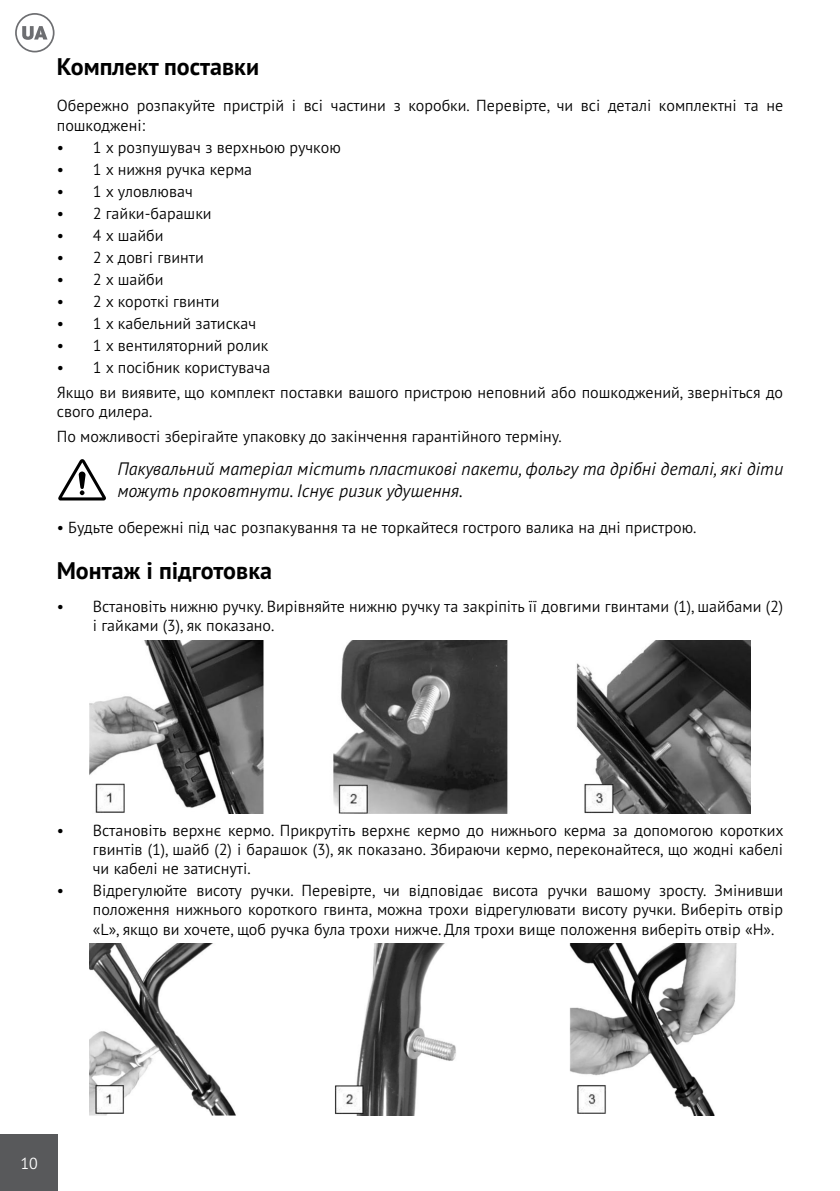
<style>
.page{position:relative;width:840px;height:1191px;background:#fff}
.page>*{position:absolute;margin:0;border:0;box-sizing:border-box;transform-origin:0 0}
.t1{font:700 24px "PT Sans Pro";color:#000}
.t2{font:italic 300 18px/21.6px "PT Sans Pro";color:#000}
.t3{font:300 16px/19.2px "PT Sans Pro";color:#000}
.t4{font:300 16px "PT Sans Pro";color:#fff}
</style>
<div class="page">
<svg style="left:15px;top:13px;width:39px;height:39px"></svg>
<div style="left:0;top:1134px;width:58px;height:57px;background:#58595b"></div>
<img style="left:89px;top:640px;width:661px;height:173px">
<img style="left:89px;top:943px;width:648px;height:172px">
<svg style="left:58px;top:459px;width:48px;height:41px"></svg>
<h1 class="t1" style="left:57px;top:51px;width:204px">Комплект поставки</h1>
<p class="t3" style="left:57px;top:96px;width:727px">Обережно розпакуйте пристрій і всі частини з коробки. Перевірте, чи всі деталі комплектні та не пошкоджені:</p>
<p class="t3" style="left:57px;top:137px;width:285px">• 1 х розпушувач з верхньою ручкою</p>
<p class="t3" style="left:57px;top:159px;width:197px">• 1 х нижня ручка керма</p>
<p class="t3" style="left:57px;top:181px;width:137px">• 1 х уловлювач</p>
<p class="t3" style="left:57px;top:203px;width:156px">• 2 гайки-барашки</p>
<p class="t3" style="left:57px;top:225px;width:108px">• 4 х шайби</p>
<p class="t3" style="left:57px;top:247px;width:148px">• 2 х довгі гвинти</p>
<p class="t3" style="left:57px;top:269px;width:108px">• 2 х шайби</p>
<p class="t3" style="left:57px;top:291px;width:164px">• 2 х короткі гвинти</p>
<p class="t3" style="left:57px;top:313px;width:201px">• 1 х кабельний затискач</p>
<p class="t3" style="left:57px;top:335px;width:213px">• 1 х вентиляторний ролик</p>
<p class="t3" style="left:57px;top:354px;width:727px;line-height:24.8px">• 1 х посібник користувача<br>Якщо ви виявите, що комплект поставки вашого пристрою неповний або пошкоджений, зверніться до</p>
<p class="t3" style="left:57px;top:399px;width:506px;line-height:24.8px">свого дилера.<br>По можливості зберігайте упаковку до закінчення гарантійного терміну.</p>
<p class="t2" style="left:117px;top:457px;width:667px">Пакувальний матеріал містить пластикові пакети, фольгу та дрібні деталі, які діти можуть проковтнути. Існує ризик удушення.</p>
<p class="t3" style="left:57px;top:517px;width:641px">• Будьте обережні під час розпакування та не торкайтеся гострого валика на дні пристрою.</p>
<h1 class="t1" style="left:57px;top:554px;width:217px">Монтаж і підготовка</h1>
<p class="t3" style="left:93px;top:596px;width:691px;text-indent:-36px">• Встановіть нижню ручку. Вирівняйте нижню ручку та закріпіть її довгими гвинтами (1), шайбами (2) і гайками (3), як показано.</p>
<p class="t3" style="left:93px;top:820px;width:692px;text-align:justify;text-indent:-36px">• Встановіть верхнє кермо. Прикрутіть верхнє кермо до нижнього керма за допомогою коротких гвинтів (1), шайб (2) і барашок (3), як показано. Збираючи кермо, переконайтеся, що жодні кабелі чи кабелі не затиснуті.</p>
<p class="t3" style="left:93px;top:880px;width:691px;text-align:justify;text-indent:-36px">• Відрегулюйте висоту ручки. Перевірте, чи відповідає висота ручки вашому зросту. Змінивши положення нижнього короткого гвинта, можна трохи відрегулювати висоту ручки. Виберіть отвір «L», якщо ви хочете, щоб ручка була трохи нижче. Для трохи вище положення виберіть отвір «H».</p>
<p class="t4" style="left:20px;top:1152px;width:19px">10</p>
</div>
